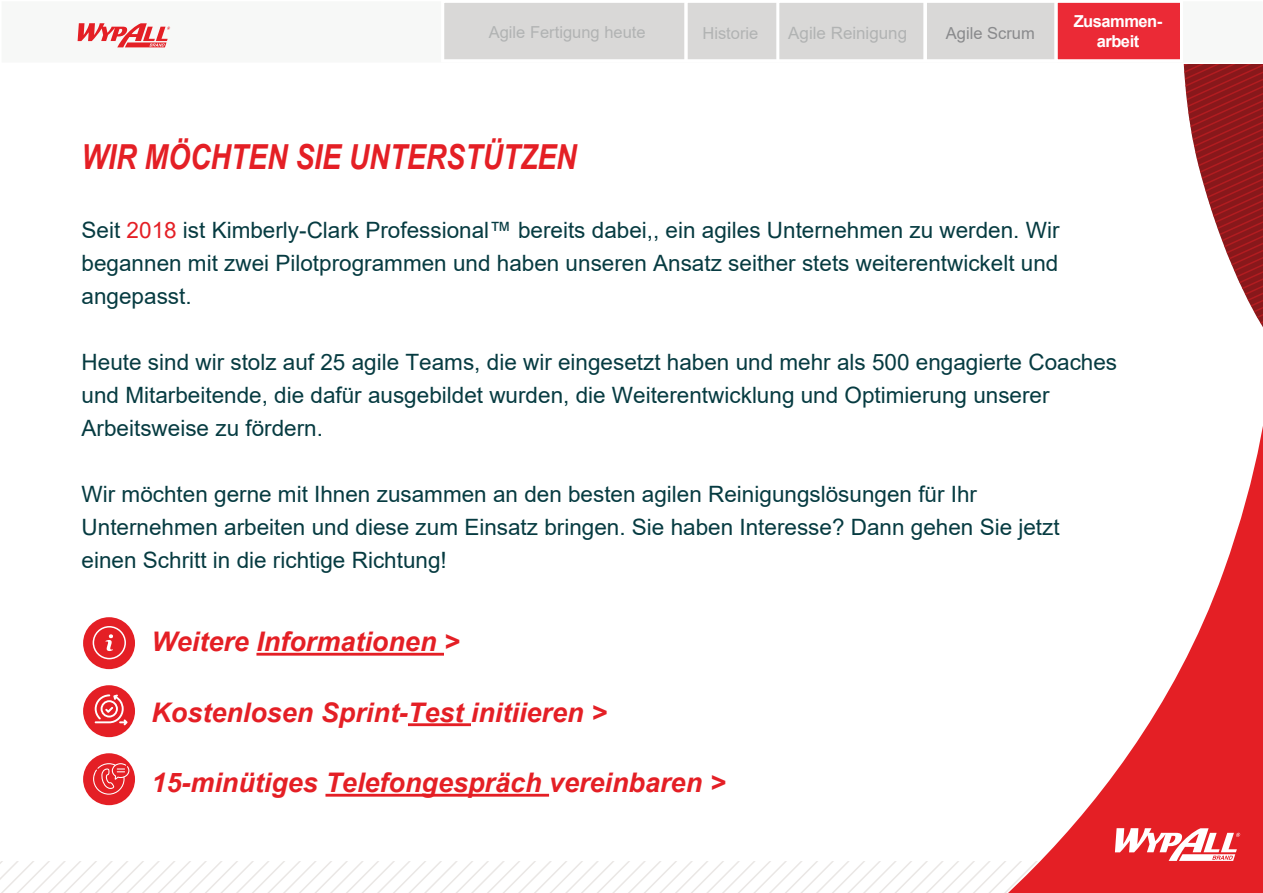
<style>
.page{position:relative;width:1263px;height:893px;background:#fff}
.page>*{position:absolute;margin:0;border:0;box-sizing:border-box;transform-origin:0 0}
.t1{font:italic 700 34.5px "Arial Narrow";color:#e41f25}
.t2{font:italic 700 27px "Arial";color:#e41f25}
.t3{font:22.5px/33px "Arial";color:#063b41}
.t4{font:16.95px "Arial";color:#b1b3b3}
.t5{font:16.5px "Arial";color:#b1b3b3}
.t6{font:700 16.5px/19.5px "Arial";letter-spacing:-.03em;color:#fff;text-align:center}
.t7{font:16.5px "Arial";color:#898a8c}
.s1{color:#e41f25}
</style>
<div class="page">
<svg style="left:1183px;top:64px;width:80px;height:187px"></svg>
<svg style="left:1070px;top:251px;width:193px;height:642px"></svg>
<svg style="left:0;top:828px;width:1259px;height:65px"></svg>
<div style="left:83px;top:685px;width:52px;height:52px;background:#e41f25;border-radius:50%"></div>
<svg style="left:95px;top:694px;width:33px;height:31px"></svg>
<div style="left:83px;top:617px;width:52px;height:52px;background:#e41f25;border-radius:50%"></div>
<svg style="left:93px;top:626px;width:33px;height:33px"></svg>
<div style="left:83px;top:753px;width:52px;height:52px;background:#e41f25;border-radius:50%"></div>
<svg style="left:93px;top:763px;width:36px;height:32px"></svg>
<hr style="left:256px;top:653px;width:188px;height:3px;background:#e41f25">
<hr style="left:408px;top:723px;width:63px;height:3px;background:#e41f25">
<hr style="left:325px;top:794px;width:224px;height:3px;background:#e41f25">
<div style="left:444px;top:3px;width:611px;height:56px;background:#d9d8d7"></div>
<div style="left:1055px;top:0;width:128px;height:62px;background:#eb2a36;border:3px solid #fff"></div>
<div style="left:489px;top:27px;width:156px;height:15px;background:#d9d8d7"></div>
<div style="left:704px;top:27px;width:54px;height:12px;background:#d9d8d7"></div>
<div style="left:788px;top:27px;width:118px;height:16px;background:#d9d8d7"></div>
<div style="left:946px;top:27px;width:88px;height:16px;background:#d9d8d7"></div>
<svg style="left:78px;top:23px;width:92px;height:24px"></svg>
<p class="t5" style="left:489px;top:21px;width:158px">Agile Fertigung heute</p>
<p class="t5" style="left:702px;top:22px;width:57px">Historie</p>
<p class="t4" style="left:788px;top:22px;width:120px">Agile Reinigung</p>
<p class="t7" style="left:946px;top:22px;width:90px">Agile Scrum</p>
<p class="t6" style="left:1074px;top:12px;width:90px">Zusammen&shy;arbeit</p>
<h1 class="t1" style="left:82px;top:131px;width:497px">WIR MÖCHTEN SIE UNTERSTÜTZEN</h1>
<p class="t3" style="left:82px;top:214px;width:979px;text-align:justify">Seit <span class="s1">2018</span> ist Kimberly-Clark Professional™ bereits dabei,, ein agiles Unternehmen zu werden. Wir begannen mit zwei Pilotprogrammen und haben unseren Ansatz seither stets weiterentwickelt und angepasst.</p>
<p class="t3" style="left:82px;top:346px;width:1037px">Heute sind wir stolz auf 25 agile Teams, die wir eingesetzt haben und mehr als 500 engagierte Coaches und Mitarbeitende, die dafür ausgebildet wurden, die Weiterentwicklung und Optimierung unserer<br>Arbeitsweise zu fördern.</p>
<p class="t3" style="left:82px;top:478px;width:980px">Wir möchten gerne mit Ihnen zusammen an den besten agilen Reinigungslösungen für Ihr<br>Unternehmen arbeiten und diese zum Einsatz bringen. Sie haben Interesse? Dann gehen Sie jetzt einen Schritt in die richtige Richtung!</p>
<p class="t2" style="left:151px;top:624px;width:310px">Weitere Informationen &gt;</p>
<p class="t2" style="left:151px;top:694px;width:457px">Kostenlosen Sprint-Test initiieren &gt;</p>
<p class="t2" style="left:151px;top:765px;width:575px">15-minütiges Telefongespräch vereinbaren &gt;</p>
</div>
